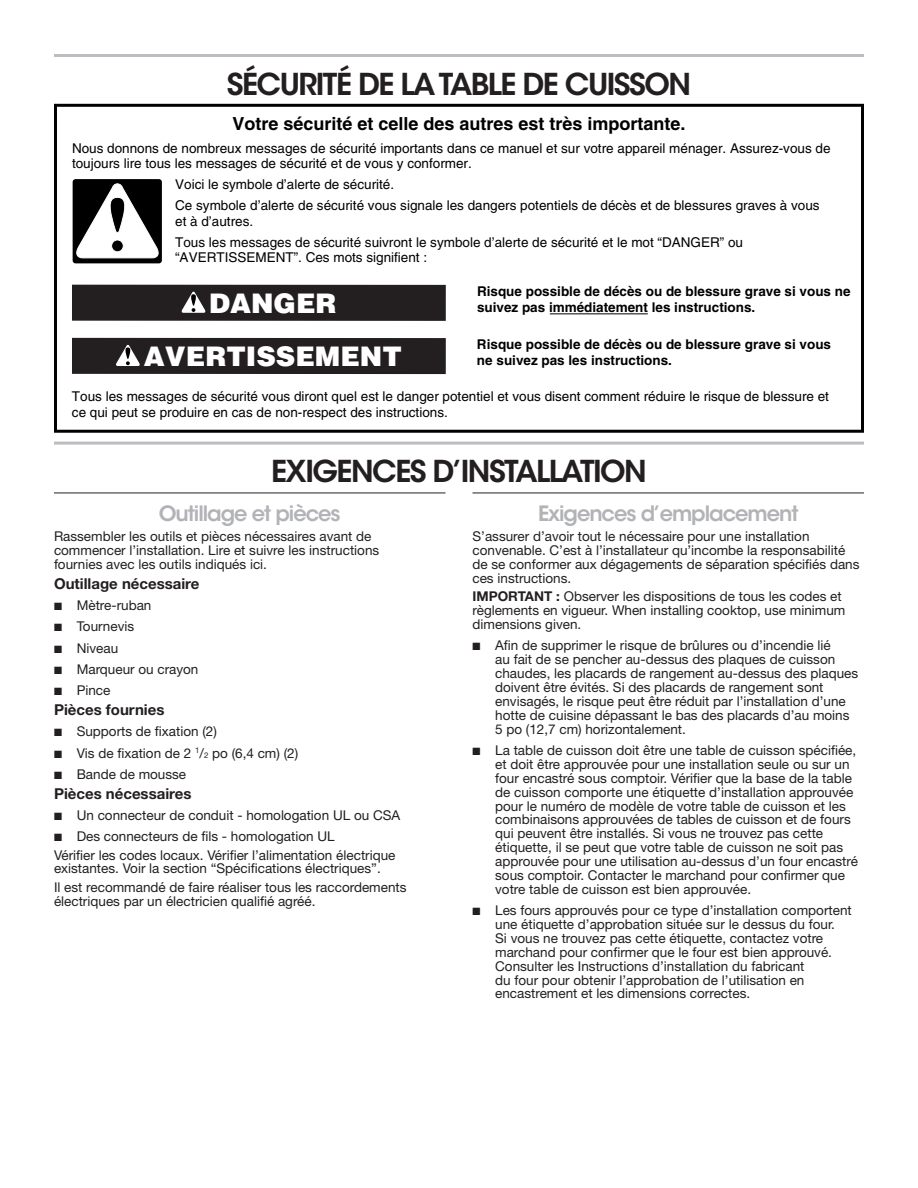
<style>
.page{position:relative;width:918px;height:1188px;background:#fff}
.page>*{position:absolute;margin:0;border:0;box-sizing:border-box;transform-origin:0 0}
.Heading_1{font:600 30px "ITC Avant Garde Std";letter-spacing:-.05em;color:#231f20}
.t1{font:900 27px "Helvetica";color:#fff}
.Heading_2{font:600 21px "ITC Avant Garde Std";letter-spacing:-.05em;color:#b2b3b7}
.t2{font:700 18px "Helvetica";color:#000}
.Heading_3{font:700 15px "Helvetica Neue LT Std";color:#231f20}
.Bullet{font:13.5px/13.8px "Helvetica Neue LT Std";color:#231f20}
.Body{font:13.5px/13.8px "Helvetica Neue LT Std";color:#231f20}
.t3{font:13.5px/15.8px "Helvetica";color:#000}
.t4{font:700 13.5px/15.8px "Helvetica";color:#000}
.s1{font-size:7.8px}
.s2{font-weight:700}
</style>
<div class="page">
<hr style="left:54px;top:54px;width:810px;height:3px;background:#bcbdc0">
<hr style="left:54px;top:442px;width:810px;height:3px;background:#bcbdc0">
<hr style="left:54px;top:493px;width:392px;height:1px;background:#231f20">
<hr style="left:472px;top:493px;width:392px;height:1px;background:#231f20">
<hr style="left:550px;top:313px;width:98px;height:1px;background:#000">
<div style="left:54px;top:104px;width:810px;height:329px;border:3px solid #000"></div>
<svg style="left:74px;top:180px;width:87px;height:82px"></svg>
<div style="left:73px;top:179px;width:89px;height:84px;border:3px solid #000;border-radius:2px"></div>
<svg style="left:74px;top:184px;width:87px;height:74px"></svg>
<div style="left:72px;top:338px;width:374px;height:36px;background:#231f20"></div>
<div style="left:72px;top:285px;width:374px;height:36px;background:#231f20"></div>
<svg style="left:181px;top:292px;width:25px;height:21px"></svg>
<svg style="left:116px;top:345px;width:24px;height:21px"></svg>
<h1 class="Heading_1" style="left:227px;top:65px;width:466px">SÉCURITÉ DE LA TABLE DE CUISSON</h1>
<p class="t2" style="left:232px;top:113px;width:455px">Votre sécurité et celle des autres est très importante.</p>
<p class="t3" style="left:72px;top:140px;width:760px">Nous donnons de nombreux messages de sécurité importants dans ce manuel et sur votre appareil ménager. Assurez-vous de toujours lire tous les messages de sécurité et de vous y conformer.</p>
<p class="t3" style="left:175px;top:174px;width:646px;line-height:21px">Voici le symbole d’alerte de sécurité.<br>Ce symbole d’alerte de sécurité vous signale les dangers potentiels de décès et de blessures graves à vous</p>
<p class="t3" style="left:175px;top:210px;width:569px;line-height:21px">et à d’autres.<br>Tous les messages de sécurité suivront le symbole d’alerte de sécurité et le mot “DANGER” ou</p>
<p class="t3" style="left:175px;top:250px;width:254px">“AVERTISSEMENT”. Ces mots signifient :</p>
<p class="t4" style="left:477px;top:283px;width:375px">Risque possible de décès ou de blessure grave si vous ne suivez pas immédiatement les instructions.</p>
<p class="t4" style="left:477px;top:336px;width:356px">Risque possible de décès ou de blessure grave si vous ne suivez pas les instructions.</p>
<p class="t3" style="left:72px;top:388px;width:759px">Tous les messages de sécurité vous diront quel est le danger potentiel et vous disent comment réduire le risque de blessure et ce qui peut se produire en cas de non-respect des instructions.</p>
<p class="t1" style="left:209px;top:285px;width:129px">DANGER</p>
<p class="t1" style="left:144px;top:339px;width:259px">AVERTISSEMENT</p>
<h1 class="Heading_1" style="left:271px;top:452px;width:377px">EXIGENCES D’INSTALLATION</h1>
<h2 class="Heading_2" style="left:159px;top:500px;width:183px">Outillage et pièces</h2>
<p class="Body" style="left:54px;top:529px;width:327px">Rassembler les outils et pièces nécessaires avant de commencer l’installation. Lire et suivre les instructions fournies avec les outils indiqués ici.</p>
<h3 class="Heading_3" style="left:54px;top:574px;width:147px">Outillage nécessaire</h3>
<p class="Bullet" style="left:54px;top:598px;width:99px">■ Mètre-ruban</p>
<p class="Bullet" style="left:54px;top:619px;width:82px">■ Tournevis</p>
<p class="Bullet" style="left:54px;top:641px;width:66px">■ Niveau</p>
<p class="Bullet" style="left:54px;top:662px;width:146px">■ Marqueur ou crayon</p>
<p class="Bullet" style="left:54px;top:684px;width:58px">■ Pince</p>
<h3 class="Heading_3" style="left:54px;top:700px;width:112px">Pièces fournies</h3>
<p class="Bullet" style="left:54px;top:724px;width:164px">■ Supports de fixation (2)</p>
<p class="Bullet" style="left:54px;top:746px;width:246px">■ Vis de fixation de 2 <sup>1</sup>/<span class="s1">2</span> po (6,4 cm) (2)</p>
<p class="Bullet" style="left:54px;top:767px;width:134px">■ Bande de mousse</p>
<h3 class="Heading_3" style="left:54px;top:784px;width:139px">Pièces nécessaires</h3>
<p class="Bullet" style="left:54px;top:808px;width:348px">■ Un connecteur de conduit - homologation UL ou CSA</p>
<p class="Bullet" style="left:54px;top:829px;width:282px">■ Des connecteurs de fils - homologation UL</p>
<p class="Body" style="left:54px;top:848px;width:343px">Vérifier les codes locaux. Vérifier l’alimentation électrique existantes. Voir la section “Spécifications électriques”.</p>
<p class="Body" style="left:54px;top:880px;width:354px">Il est recommandé de faire réaliser tous les raccordements électriques par un électricien qualifié agréé.</p>
<h2 class="Heading_2" style="left:538px;top:500px;width:262px">Exigences d’emplacement</h2>
<p class="Body" style="left:472px;top:529px;width:389px">S’assurer d’avoir tout le nécessaire pour une installation convenable. C’est à l’installateur qu’incombe la responsabilité de se conformer aux dégagements de séparation spécifiés dans ces instructions.</p>
<p class="Body" style="left:472px;top:589px;width:374px"><span class="s2">IMPORTANT :</span> Observer les dispositions de tous les codes et règlements en vigueur. When installing cooktop, use minimum dimensions given.</p>
<p class="Bullet" style="left:495px;top:639px;width:365px;text-indent:-23px">■ Afin de supprimer le risque de brûlures ou d’incendie lié<br>au fait de se pencher au-dessus des plaques de cuisson chaudes, les placards de rangement au-dessus des plaques doivent être évités. Si des placards de rangement sont envisagés, le risque peut être réduit par l’installation d’une hotte de cuisine dépassant le bas des placards d’au moins 5 po (12,7 cm) horizontalement.</p>
<p class="Bullet" style="left:495px;top:743px;width:364px;text-indent:-23px">■ La table de cuisson doit être une table de cuisson spécifiée, et doit être approuvée pour une installation seule ou sur un four encastré sous comptoir. Vérifier que la base de la table de cuisson comporte une étiquette d’installation approuvée pour le numéro de modèle de votre table de cuisson et les combinaisons approuvées de tables de cuisson et de fours qui peuvent être installés. Si vous ne trouvez pas cette étiquette, il se peut que votre table de cuisson ne soit pas approuvée pour une utilisation au-dessus d’un four encastré sous comptoir. Contacter le marchand pour confirmer que votre table de cuisson est bien approuvée.</p>
<p class="Bullet" style="left:495px;top:903px;width:358px;text-indent:-23px">■ Les fours approuvés pour ce type d’installation comportent une étiquette d’approbation située sur le dessus du four.<br>Si vous ne trouvez pas cette étiquette, contactez votre marchand pour confirmer que le four est bien approuvé.<br>Consulter les Instructions d’installation du fabricant<br>du four pour obtenir l’approbation de l’utilisation en encastrement et les dimensions correctes.</p>
</div>
